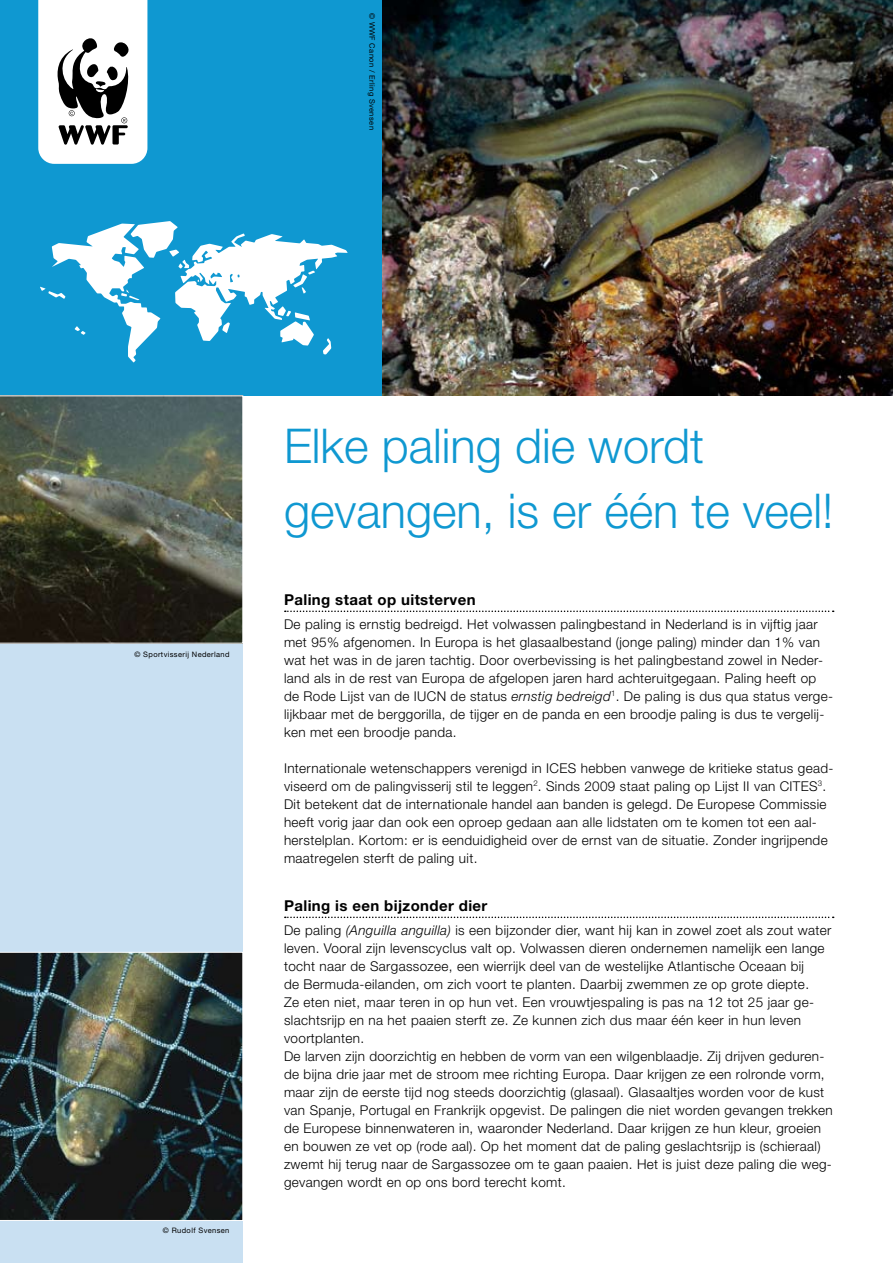
<style>
.page{position:relative;width:893px;height:1263px;background:#fff}
.page>*{position:absolute;margin:0;border:0;box-sizing:border-box;transform-origin:0 0}
.t1{font:300 48px/64.8px "Helvetica Neue LT Std";color:#0f98d1}
.t2{font:700 15px "Helvetica Neue LT Std";letter-spacing:.025em;color:#000}
.t3{font:300 13.5px/18px "Helvetica Neue LT Std";letter-spacing:.025em;color:#000}
.t4{font:7.5px "Helvetica Neue LT Std";letter-spacing:.05em;color:#000}
.s1{font-style:italic}
</style>
<div class="page">
<div style="left:0;top:382px;width:242px;height:881px;background:#c9e0f2"></div>
<svg style="left:285px;top:610px;width:549px;height:2px"></svg>
<svg style="left:285px;top:916px;width:549px;height:2px"></svg>
<div style="left:0;top:0;width:383px;height:395px;background:#0f98d1"></div>
<svg style="left:40px;top:221px;width:308px;height:141px"></svg>
<svg style="left:38px;top:0;width:109px;height:164px"></svg>
<img style="left:383px;top:0;width:510px;height:395px">
<svg style="left:0;top:395px;width:243px;height:248px"></svg>
<img style="left:0;top:952px;width:243px;height:269px">
<p class="t4" style="left:377px;top:13px;width:118px;rotate:90deg">© WWF Canon / Erling Svensen</p>
<p class="t4" style="left:134px;top:650px;width:97px">© Sportvisserij Nederland</p>
<p class="t4" style="left:163px;top:1226px;width:68px">© Rudolf Svensen</p>
<h1 class="t1" style="left:284px;top:412px;width:551px">Elke paling die wordt gevangen, is er één te veel!</h1>
<p class="t2" style="left:284px;top:590px;width:193px">Paling staat op uitsterven</p>
<p class="t3" style="left:284px;top:614px;width:551px">De paling is ernstig bedreigd. Het volwassen palingbestand in Nederland is in vijftig jaar met 95% afgenomen. In Europa is het glasaalbestand (jonge paling) minder dan 1% van wat het was in de jaren tachtig. Door overbevissing is het palingbestand zowel in Neder&shy;land als in de rest van Europa de afgelopen jaren hard achteruitgegaan. Paling heeft op de Rode Lijst van de IUCN de status <span class="s1">ernstig bedreigd</span><sup>1</sup>. De paling is dus qua status verge&shy;lijkbaar met de berggorilla, de tijger en de panda en een broodje paling is dus te vergelij&shy;ken met een broodje panda.</p>
<p class="t3" style="left:284px;top:758px;width:551px">Internationale wetenschappers verenigd in ICES hebben vanwege de kritieke status gead&shy;viseerd om de palingvisserij stil te leggen<sup>2</sup>. Sinds 2009 staat paling op Lijst II van CITES<sup>3</sup>.<br>Dit betekent dat de internationale handel aan banden is gelegd. De Europese Commissie heeft vorig jaar dan ook een oproep gedaan aan alle lidstaten om te komen tot een aal&shy;herstelplan. Kortom: er is eenduidigheid over de ernst van de situatie. Zonder ingrijpende maatregelen sterft de paling uit.</p>
<p class="t2" style="left:284px;top:896px;width:205px">Paling is een bijzonder dier</p>
<p class="t3" style="left:284px;top:920px;width:550px">De paling <span class="s1">(Anguilla anguilla)</span> is een bijzonder dier, want hij kan in zowel zoet als zout water leven. Vooral zijn levenscyclus valt op. Volwassen dieren ondernemen namelijk een lange tocht naar de Sargassozee, een wierrijk deel van de westelijke Atlantische Oceaan bij<br>de Bermuda-eilanden, om zich voort te planten. Daarbij zwemmen ze op grote diepte.<br>Ze eten niet, maar teren in op hun vet. Een vrouwtjespaling is pas na 12 tot 25 jaar ge&shy;slachtsrijp en na het paaien sterft ze. Ze kunnen zich dus maar één keer in hun leven voortplanten.<br>De larven zijn doorzichtig en hebben de vorm van een wilgenblaadje. Zij drijven geduren&shy;de bijna drie jaar met de stroom mee richting Europa. Daar krijgen ze een rolronde vorm, maar zijn de eerste tijd nog steeds doorzichtig (glasaal). Glasaaltjes worden voor de kust van Spanje, Portugal en Frankrijk opgevist. De palingen die niet worden gevangen trekken de Europese binnenwateren in, waaronder Nederland. Daar krijgen ze hun kleur, groeien en bouwen ze vet op (rode aal). Op het moment dat de paling geslachtsrijp is (schieraal) zwemt hij terug naar de Sargassozee om te gaan paaien. Het is juist deze paling die weg&shy;gevangen wordt en op ons bord terecht komt.</p>
</div>
